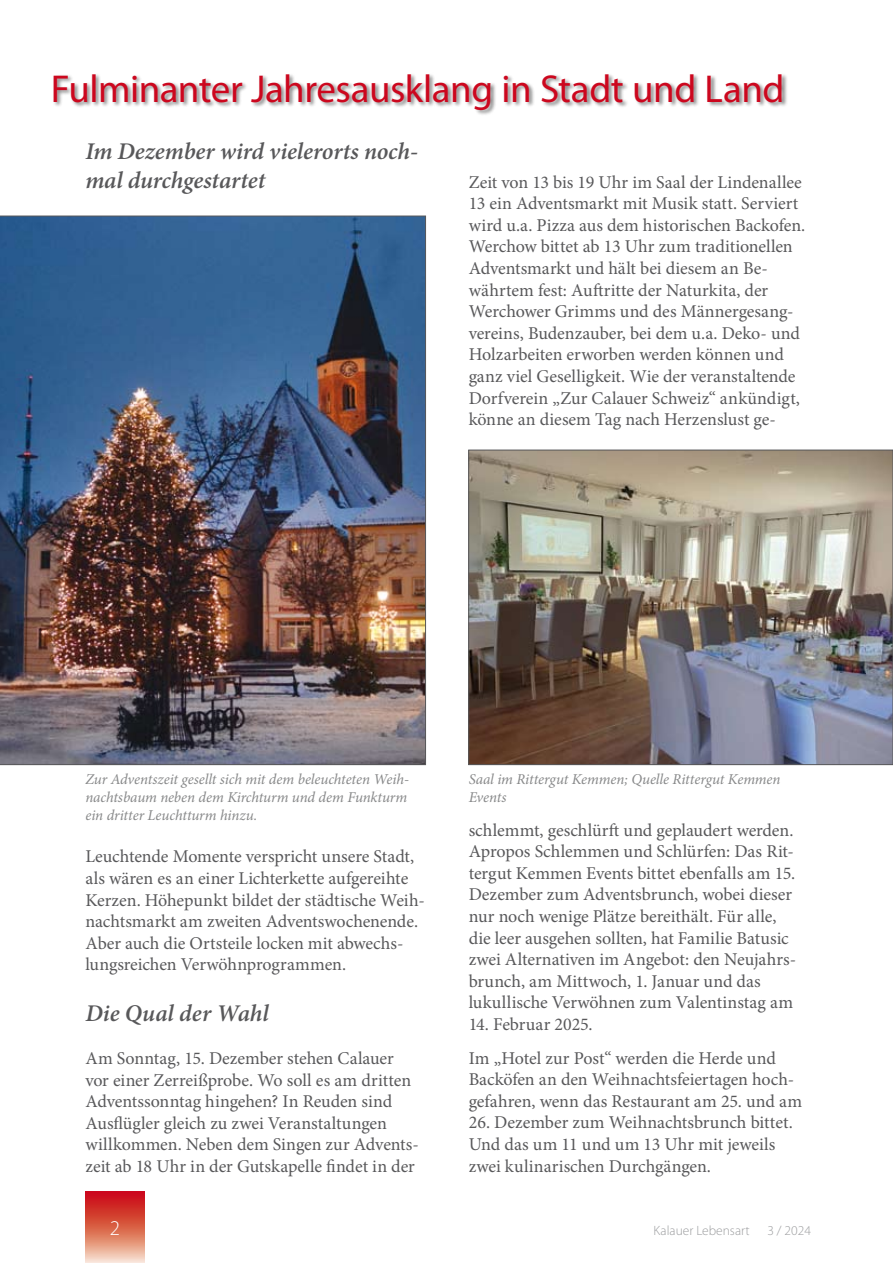
<style>
.page{position:relative;width:893px;height:1263px;background:#fff}
.page>*{position:absolute;margin:0;border:0;box-sizing:border-box;transform-origin:0 0}
.t1{font:39px "Myriad Pro";letter-spacing:-.015em;color:#cc071e}
.t2{font:italic 600 24px/28.8px "Minion Pro";letter-spacing:-.005em;color:#58585a}
.t3{font:18px/21.6px "Minion Pro";letter-spacing:-.005em;color:#58585a}
.t4{font:italic 15px/18px "Minion Pro";letter-spacing:-.01em;color:#878889;text-align:justify}
.t5{font:300 13.5px "Myriad Pro";color:#9c9d9f}
</style>
<div class="page">
<svg style="left:85px;top:1191px;width:60px;height:72px;background:#dc6859"></svg>
<div style="left:52px;top:73px;width:737px;height:44px;background:#000;opacity:.5"></div>
<img style="left:470px;top:452px;width:421px;height:311px">
<div style="left:468px;top:450px;width:425px;height:315px;border:1px solid #58585a"></div>
<img style="left:0;top:216px;width:426px;height:549px">
<svg style="left:111px;top:1221px;width:8px;height:14px"></svg>
<h1 class="t1" style="left:51px;top:65px;width:735px">Fulminanter Jahresausklang in Stadt und Land</h1>
<h2 class="t2" style="left:85px;top:137px;width:334px">Im Dezember wird vielerorts noch&shy;mal durchgestartet</h2>
<p class="t3" style="left:469px;top:171px;width:338px">Zeit von 13 bis 19 Uhr im Saal der Lindenallee 13 ein Adventsmarkt mit Musik statt. Serviert wird u.a. Pizza aus dem historischen Backofen.<br>Werchow bittet ab 13 Uhr zum traditionellen Adventsmarkt und hält bei diesem an Be&shy;währtem fest: Auftritte der Naturkita, der Werchower Grimms und des Männergesang&shy;vereins, Budenzauber, bei dem u.a. Deko- und Holzarbeiten erworben werden können und ganz viel Geselligkeit. Wie der veranstaltende Dorfverein „Zur Calauer Schweiz“ ankündigt, könne an diesem Tag nach Herzenslust ge-</p>
<p class="t4" style="left:85px;top:770px;width:325px">Zur Adventszeit gesellt sich mit dem beleuchteten Weih&shy;nachtsbaum neben dem Kirchturm und dem Funkturm ein dritter Leuchtturm hinzu.</p>
<p class="t4" style="left:469px;top:770px;width:313px">Saal im Rittergut Kemmen; Quelle Rittergut Kemmen<br>Events</p>
<p class="t3" style="left:85px;top:846px;width:341px">Leuchtende Momente verspricht unsere Stadt, als wären es an einer Lichterkette aufgereihte Kerzen. Höhepunkt bildet der städtische Weih&shy;nachtsmarkt am zweiten Adventswochenende.<br>Aber auch die Ortsteile locken mit abwechs&shy;lungsreichen Verwöhnprogrammen.</p>
<h2 class="t2" style="left:85px;top:998px;width:185px">Die Qual der Wahl</h2>
<p class="t3" style="left:85px;top:1047px;width:335px">Am Sonntag, 15. Dezember stehen Calauer vor einer Zerreißprobe. Wo soll es am dritten Adventssonntag hingehen? In Reuden sind Ausflügler gleich zu zwei Veranstaltungen willkommen. Neben dem Singen zur Advents&shy;zeit ab 18 Uhr in der Gutskapelle findet in der</p>
<p class="t3" style="left:469px;top:819px;width:329px">schlemmt, geschlürft und geplaudert werden.<br>Apropos Schlemmen und Schlürfen: Das Rit&shy;tergut Kemmen Events bittet ebenfalls am 15.<br>Dezember zum Adventsbrunch, wobei dieser nur noch wenige Plätze bereithält. Für alle, die leer ausgehen sollten, hat Familie Batusic zwei Alternativen im Angebot: den Neujahrs&shy;brunch, am Mittwoch, 1. Januar und das lukullische Verwöhnen zum Valentinstag am</p>
<p class="t3" style="left:469px;top:1007px;width:309px;line-height:33.6px">14. Februar 2025.<br>Im „Hotel zur Post“ werden die Herde und</p>
<p class="t3" style="left:469px;top:1069px;width:335px">Backöfen an den Weihnachtsfeiertagen hoch&shy;gefahren, wenn das Restaurant am 25. und am</p>
<p class="t3" style="left:469px;top:1112px;width:326px">26. Dezember zum Weihnachtsbrunch bittet.<br>Und das um 11 und um 13 Uhr mit jeweils zwei kulinarischen Durchgängen.</p>
<p class="t5" style="left:653px;top:1222px;width:98px">Kalauer Lebensart</p>
<p class="t5" style="left:767px;top:1222px;width:45px">3 / 2024</p>
</div>
